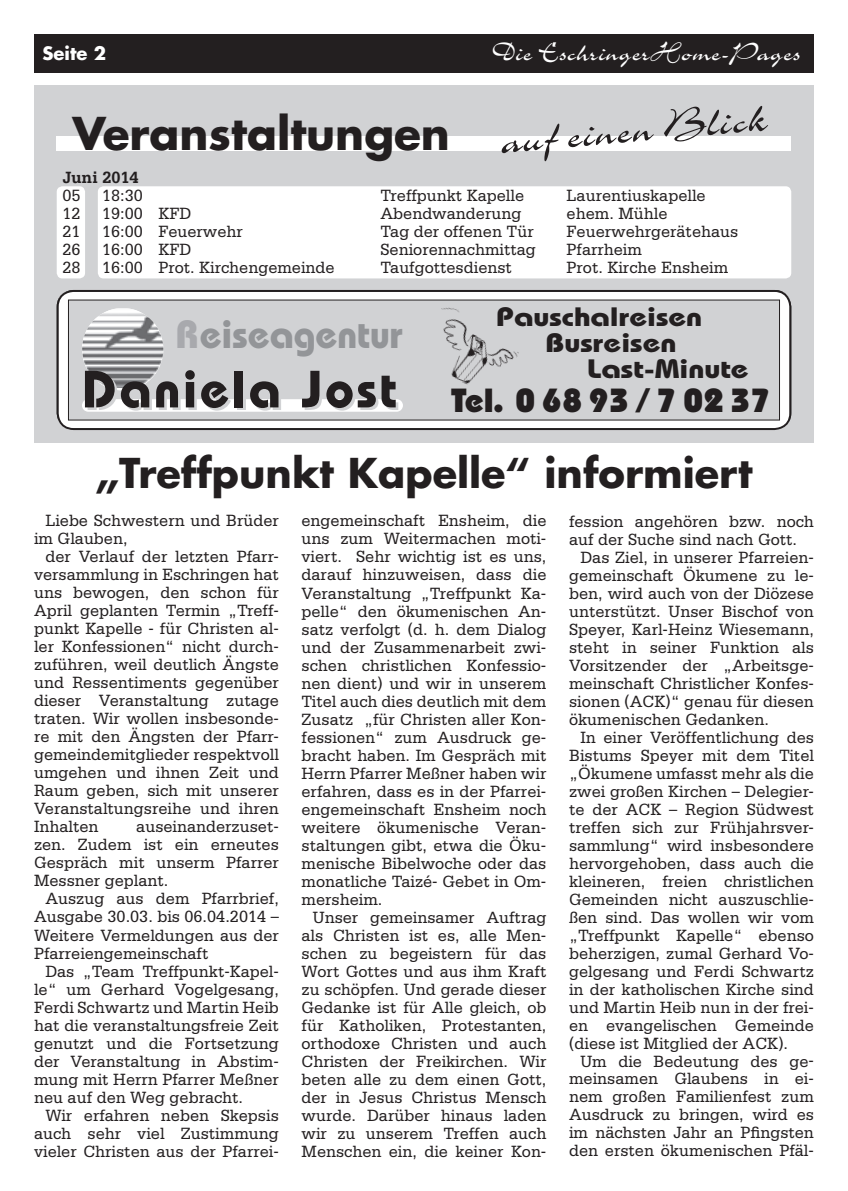
<style>
.page{position:relative;width:848px;height:1191px;background:#fff}
.page>*{position:absolute;margin:0;border:0;box-sizing:border-box;transform-origin:0 0}
.Zwischenüberschrift{font:48px "Charme LT";color:#231f20}
.Uberschrift{font:700 44px "Futura LT";color:#231f20}
.Uberschrift-2{font:700 40px "Futura LT";color:#231f20}
.t1{font:700 39.4px "Bauhaus LT";color:#939598}
.t2{font:800 33.4px "Bauhaus LT";color:#231f20}
.t3{font:29px "Charme LT";color:#fff}
.t4{font:700 26.6px "Bauhaus LT";color:#231f20;scale:1.2 1}
.t5{font:700 18px "Futura LT";color:#fff}
.Grundtext{font:17.2px/18px "Serifa LT";color:#231f20;text-align:justify;scale:.95 1}
.Grundtext-2{font:700 17.2px "Serifa LT";color:#231f20;scale:.95 1}
.s1{color:#a8a9ad}
.s2{font-weight:700;font-size:52.4px;color:#d1d2d4}
</style>
<div class="page">
<div style="left:34px;top:85px;width:780px;height:357px;background:#d1d2d4"></div>
<div style="left:34px;top:34px;width:780px;height:38px;background:#231f20"></div>
<div style="left:57px;top:137px;width:734px;height:14px;background:#fff"></div>
<div style="left:57px;top:186px;width:28px;height:92px;background:#fff;border-radius:6px"></div>
<div style="left:98px;top:186px;width:693px;height:92px;background:#fff;border-radius:6px"></div>
<svg style="left:57px;top:290px;width:734px;height:140px"></svg>
<img style="left:419px;top:304px;width:106px;height:93px">
<div style="left:57px;top:290px;width:734px;height:140px;border:2px solid #231f20;border-radius:16px"></div>
<p class="t5" style="left:43px;top:42px;width:65px">Seite 2</p>
<p class="t3" style="left:492px;top:38px;width:310px">Die EschringerHome-Pages</p>
<p class="Uberschrift" style="left:72px;top:104px;width:379px">Veranstaltungen</p>
<p class="Zwischenüberschrift" style="left:498px;top:117px;width:270px;rotate:-5deg">auf einen Blick</p>
<p class="Grundtext-2" style="left:62px;top:167px;width:82px">Juni 2014</p>
<p class="Grundtext" style="left:62px;top:187px;width:21px">05</p>
<p class="Grundtext" style="left:102px;top:187px;width:45px">18:30</p>
<p class="Grundtext" style="left:380px;top:187px;width:153px">Treffpunkt Kapelle</p>
<p class="Grundtext" style="left:566px;top:187px;width:148px">Laurentiuskapelle</p>
<p class="Grundtext" style="left:62px;top:205px;width:21px">12</p>
<p class="Grundtext" style="left:102px;top:205px;width:95px">19:00 KFD</p>
<p class="Grundtext" style="left:380px;top:205px;width:150px">Abendwanderung</p>
<p class="Grundtext" style="left:566px;top:205px;width:108px">ehem. Mühle</p>
<p class="Grundtext" style="left:62px;top:223px;width:21px">21</p>
<p class="Grundtext" style="left:102px;top:223px;width:150px">16:00 Feuerwehr</p>
<p class="Grundtext" style="left:380px;top:223px;width:163px">Tag der offenen Tür</p>
<p class="Grundtext" style="left:566px;top:223px;width:182px">Feuerwehrgerätehaus</p>
<p class="Grundtext" style="left:62px;top:241px;width:21px">26</p>
<p class="Grundtext" style="left:102px;top:241px;width:95px">16:00 KFD</p>
<p class="Grundtext" style="left:380px;top:241px;width:165px">Seniorennachmittag</p>
<p class="Grundtext" style="left:566px;top:241px;width:81px">Pfarrheim</p>
<p class="Grundtext" style="left:62px;top:259px;width:21px">28</p>
<p class="Grundtext" style="left:102px;top:259px;width:246px">16:00 Prot. Kirchengemeinde</p>
<p class="Grundtext" style="left:380px;top:259px;width:140px">Taufgottesdienst</p>
<p class="Grundtext" style="left:566px;top:259px;width:172px">Prot. Kirche Ensheim</p>
<p class="t4" style="left:496px;top:300px;width:173px">Pauschalreisen</p>
<p class="t4" style="left:545px;top:326px;width:111px">Busreisen</p>
<p class="t4" style="left:587px;top:352px;width:136px">Last-Minute</p>
<p class="t1" style="left:176px;top:310px;width:229px"><span class="s1">R</span>eiseagentur</p>
<p class="t2" style="left:85px;top:380px;width:687px"><span class="s2">Daniela Jost</span> Tel. 0 68 93 / 7 02 37</p>
<p class="Uberschrift-2" style="left:95px;top:447px;width:658px">„Treffpunkt Kapelle“ informiert</p>
<p class="Grundtext" style="left:34px;top:512px;width:259px;text-indent:11px">Liebe Schwestern und Brüder im Glauben,</p>
<p class="Grundtext" style="left:34px;top:548px;width:259px;text-indent:11px">der Verlauf der letzten Pfarr&shy;versammlung in Eschringen hat uns bewogen, den schon für April geplanten Termin „Treff&shy;punkt Kapelle - für Christen al&shy;ler Konfessionen“ nicht durch&shy;zuführen, weil deutlich Ängste und Ressentiments gegenüber dieser Veranstaltung zutage traten. Wir wollen insbesonde&shy;re mit den Ängsten der Pfarr&shy;gemeindemitglieder respektvoll umgehen und ihnen Zeit und Raum geben, sich mit unserer Veranstaltungsreihe und ihren Inhalten</p>
<p class="Grundtext" style="left:34px;top:818px;width:259px;text-indent:102px">auseinanderzuset&shy;zen. Zudem ist ein erneutes Gespräch mit unserm Pfarrer Messner geplant.</p>
<p class="Grundtext" style="left:34px;top:890px;width:259px;text-indent:11px">Auszug aus dem Pfarrbrief, Ausgabe 30.03. bis 06.04.2014 – Weitere Vermeldungen aus der Pfarreiengemeinschaft</p>
<p class="Grundtext" style="left:34px;top:962px;width:259px;text-indent:11px">Das „Team Treffpunkt-Kapel&shy;le“ um Gerhard Vogelgesang, Ferdi Schwartz und Martin Heib hat die veranstaltungsfreie Zeit genutzt und die Fortsetzung der Veranstaltung in Abstim&shy;mung mit Herrn Pfarrer Meßner neu auf den Weg gebracht.</p>
<p class="Grundtext" style="left:34px;top:1106px;width:259px;text-indent:11px">Wir erfahren neben Skepsis auch sehr viel Zustimmung vieler Christen aus der Pfarrei-</p>
<p class="Grundtext" style="left:301px;top:512px;width:259px">engemeinschaft Ensheim, die uns zum Weitermachen moti&shy;viert. Sehr wichtig ist es uns, darauf hinzuweisen, dass die Veranstaltung „Treffpunkt Ka&shy;pelle“ den ökumenischen An&shy;satz verfolgt (d. h. dem Dialog und der Zusammenarbeit zwi&shy;schen christlichen Konfessio&shy;nen dient) und wir in unserem Titel auch dies deutlich mit dem Zusatz „für Christen aller Kon&shy;fessionen“ zum Ausdruck ge&shy;bracht haben. Im Gespräch mit Herrn Pfarrer Meßner haben wir erfahren, dass es in der Pfarrei&shy;engemeinschaft Ensheim noch weitere ökumenische Veran&shy;staltungen gibt, etwa die Öku&shy;menische Bibelwoche oder das monatliche Taizé- Gebet in Om&shy;mersheim.</p>
<p class="Grundtext" style="left:301px;top:908px;width:259px;text-indent:11px">Unser gemeinsamer Auftrag als Christen ist es, alle Men&shy;schen zu begeistern für das Wort Gottes und aus ihm Kraft zu schöpfen. Und gerade dieser Gedanke ist für Alle gleich, ob für Katholiken, Protestanten, orthodoxe Christen und auch Christen der Freikirchen. Wir beten alle zu dem einen Gott, der in Jesus Christus Mensch wurde. Darüber hinaus laden wir zu unserem Treffen auch Menschen ein, die keiner Kon-</p>
<p class="Grundtext" style="left:569px;top:512px;width:259px">fession angehören bzw. noch auf der Suche sind nach Gott.</p>
<p class="Grundtext" style="left:569px;top:548px;width:259px;text-indent:11px">Das Ziel, in unserer Pfarreien&shy;gemeinschaft Ökumene zu le&shy;ben, wird auch von der Diözese unterstützt. Unser Bischof von Speyer, Karl-Heinz Wiesemann, steht in seiner Funktion als Vorsitzender der „Arbeitsge&shy;meinschaft Christlicher Konfes&shy;sionen (ACK)“ genau für diesen ökumenischen Gedanken.</p>
<p class="Grundtext" style="left:569px;top:728px;width:259px;text-indent:11px">In einer Veröffentlichung des Bistums Speyer mit dem Titel „Ökumene umfasst mehr als die zwei großen Kirchen – Delegier&shy;te der ACK – Region Südwest treffen sich zur Frühjahrsver&shy;sammlung“ wird insbesondere hervorgehoben, dass auch die kleineren, freien christlichen Gemeinden nicht auszuschlie&shy;ßen sind. Das wollen wir vom „Treffpunkt Kapelle“ ebenso beherzigen, zumal Gerhard Vo&shy;gelgesang und Ferdi Schwartz in der katholischen Kirche sind und Martin Heib nun in der frei&shy;en evangelischen Gemeinde (diese ist Mitglied der ACK).</p>
<p class="Grundtext" style="left:569px;top:1052px;width:259px;text-indent:11px">Um die Bedeutung des ge&shy;meinsamen Glaubens in ei&shy;nem großen Familienfest zum Ausdruck zu bringen, wird es im nächsten Jahr an Pfingsten den ersten ökumenischen Pfäl-</p>
</div>
